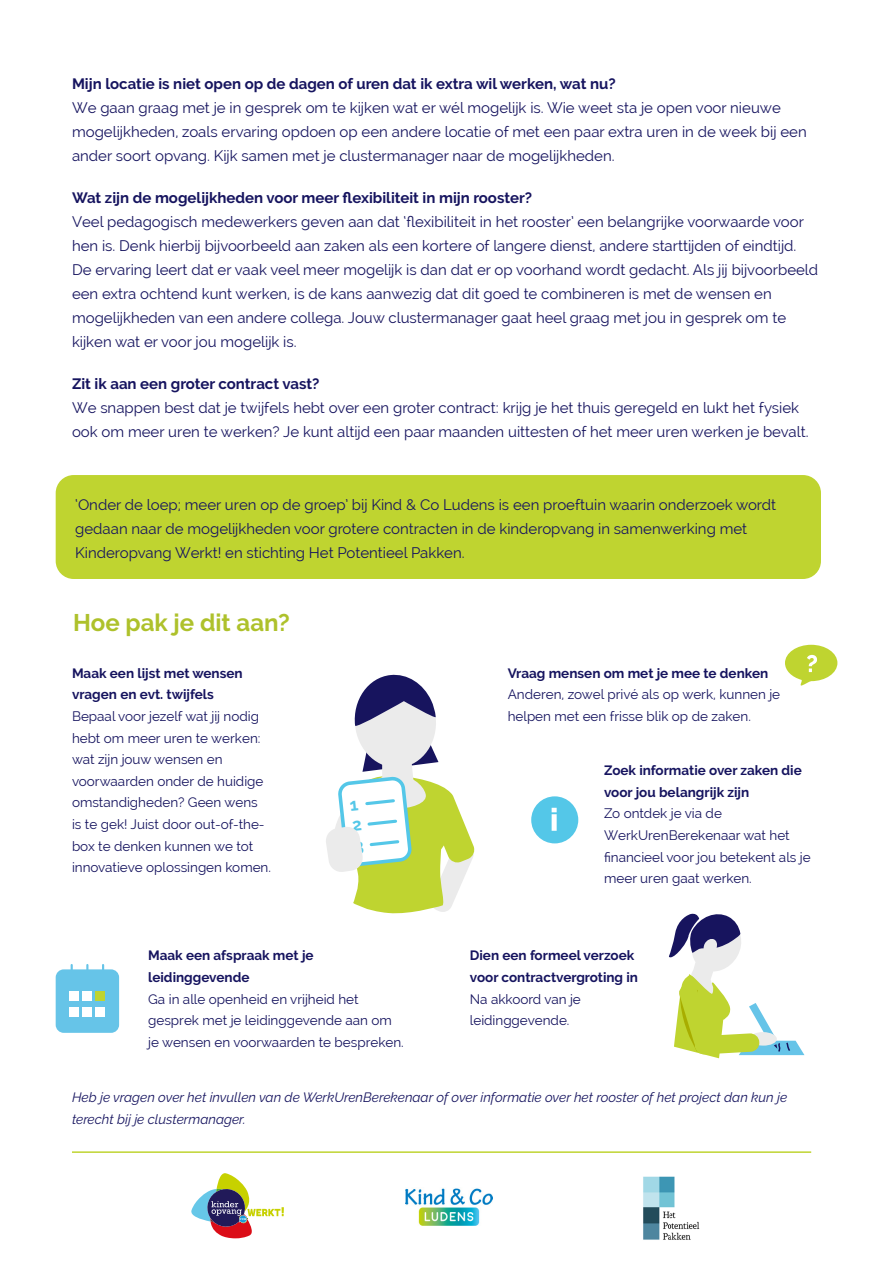
<style>
.page{position:relative;width:893px;height:1263px;background:#fff}
.page>*{position:absolute;margin:0;border:0;box-sizing:border-box;transform-origin:0 0}
.grote_groene_title{font:700 24px "Raleway";color:#aec12b}
.body{font:15px/24px "Raleway";color:#16145f}
.body_title_no_space{font:700 15px "Raleway";color:#16145f}
.body_smaller{font:13.5px/21.6px "Raleway";color:#16145f}
.body_smaller_title{font:700 13.5px/21.6px "Raleway";color:#16145f}
.body_uitleg_italic{font:italic 13.5px/21.6px "Raleway";color:#16145f}
</style>
<div class="page">
<svg style="left:191px;top:1173px;width:93px;height:65px"></svg>
<img style="left:406px;top:1188px;width:86px;height:38px">
<img style="left:643px;top:1176px;width:57px;height:64px">
<div style="left:56px;top:475px;width:765px;height:104px;background:#bfd430;border-radius:18px"></div>
<svg style="left:669px;top:913px;width:135px;height:145px"></svg>
<svg style="left:785px;top:645px;width:52px;height:41px"></svg>
<div style="left:531px;top:796px;width:47px;height:47px;background:#54c7e8;border-radius:50%"></div>
<svg style="left:552px;top:808px;width:5px;height:23px"></svg>
<div style="left:56px;top:969px;width:63px;height:64px;background:#66c4e8;border-radius:8px"></div>
<div style="left:69px;top:991px;width:10px;height:10px;background:#fff"></div>
<svg style="left:82px;top:991px;width:10px;height:10px"></svg>
<div style="left:95px;top:991px;width:10px;height:10px;background:#bfd430"></div>
<div style="left:69px;top:1007px;width:10px;height:10px;background:#fff"></div>
<div style="left:82px;top:1007px;width:10px;height:10px;background:#fff"></div>
<div style="left:95px;top:1007px;width:10px;height:10px;background:#fff"></div>
<hr style="left:72px;top:1151px;width:739px;height:2px;background:#bfd430">
<svg style="left:326px;top:674px;width:149px;height:240px"></svg>
<p class="body_title_no_space" style="left:72px;top:75px;width:545px">Mijn locatie is niet open op de dagen of uren dat ik extra wil werken, wat nu?</p>
<p class="body" style="left:72px;top:96px;width:736px">We gaan graag met je in gesprek om te kijken wat er wél mogelijk is. Wie weet sta je open voor nieuwe mogelijkheden, zoals ervaring opdoen op een andere locatie of met een paar extra uren in de week bij een ander soort opvang. Kijk samen met je clustermanager naar de mogelijkheden.</p>
<p class="body_title_no_space" style="left:72px;top:189px;width:462px">Wat zijn de mogelijkheden voor meer flexibiliteit in mijn rooster?</p>
<p class="body" style="left:72px;top:210px;width:748px">Veel pedagogisch medewerkers geven aan dat ‘flexibiliteit in het rooster’ een belangrijke voorwaarde voor hen is. Denk hierbij bijvoorbeeld aan zaken als een kortere of langere dienst, andere starttijden of eindtijd.<br>De ervaring leert dat er vaak veel meer mogelijk is dan dat er op voorhand wordt gedacht. Als jij bijvoorbeeld een extra ochtend kunt werken, is de kans aanwezig dat dit goed te combineren is met de wensen en mogelijkheden van een andere collega. Jouw clustermanager gaat heel graag met jou in gesprek om te kijken wat er voor jou mogelijk is.</p>
<p class="body_title_no_space" style="left:72px;top:375px;width:249px">Zit ik aan een groter contract vast?</p>
<p class="body" style="left:72px;top:396px;width:738px">We snappen best dat je twijfels hebt over een groter contract: krijg je het thuis geregeld en lukt het fysiek ook om meer uren te werken? Je kunt altijd een paar maanden uittesten of het meer uren werken je bevalt.</p>
<p class="body" style="left:75px;top:493px;width:702px">‘Onder de loep; meer uren op de groep’ bij Kind &amp; Co Ludens is een proeftuin waarin onderzoek wordt gedaan naar de mogelijkheden voor grotere contracten in de kinderopvang in samenwerking met<br>Kinderopvang Werkt! en stichting Het Potentieel Pakken.</p>
<p class="grote_groene_title" style="left:73px;top:609px;width:218px">Hoe pak je dit aan?</p>
<p class="body_smaller_title" style="left:72px;top:662px;width:172px">Maak een lijst met wensen vragen en evt. twijfels</p>
<p class="body_smaller" style="left:72px;top:705px;width:200px">Bepaal voor jezelf wat jij nodig hebt om meer uren te werken: wat zijn jouw wensen en voorwaarden onder de huidige omstandigheden? Geen wens<br>is te gek! Juist door out-of-the&shy;box te denken kunnen we tot innovatieve oplossingen komen.</p>
<p class="body_smaller_title" style="left:148px;top:945px;width:167px">Maak een afspraak met je leidinggevende</p>
<p class="body_smaller" style="left:148px;top:988px;width:257px">Ga in alle openheid en vrijheid het gesprek met je leidinggevende aan om je wensen en voorwaarden te bespreken.</p>
<p class="body_smaller_title" style="left:508px;top:662px;width:262px">Vraag mensen om met je mee te denken</p>
<p class="body_smaller" style="left:508px;top:684px;width:274px">Anderen, zowel privé als op werk, kunnen je helpen met een frisse blik op de zaken.</p>
<p class="body_smaller_title" style="left:604px;top:760px;width:199px">Zoek informatie over zaken die voor jou belangrijk zijn</p>
<p class="body_smaller" style="left:604px;top:803px;width:208px">Zo ontdek je via de<br>WerkUrenBerekenaar wat het financieel voor jou betekent als je meer uren gaat werken.</p>
<p class="body_smaller_title" style="left:470px;top:945px;width:170px">Dien een formeel verzoek voor contractvergroting in</p>
<p class="body_smaller" style="left:470px;top:988px;width:113px">Na akkoord van je</p>
<p class="body_smaller" style="left:470px;top:1009px;width:101px">leidinggevende.</p>
<p class="body_uitleg_italic" style="left:72px;top:1087px;width:717px">Heb je vragen over het invullen van de WerkUrenBerekenaar of over informatie over het rooster of het project dan kun je terecht bij je clustermanager.</p>
</div>
